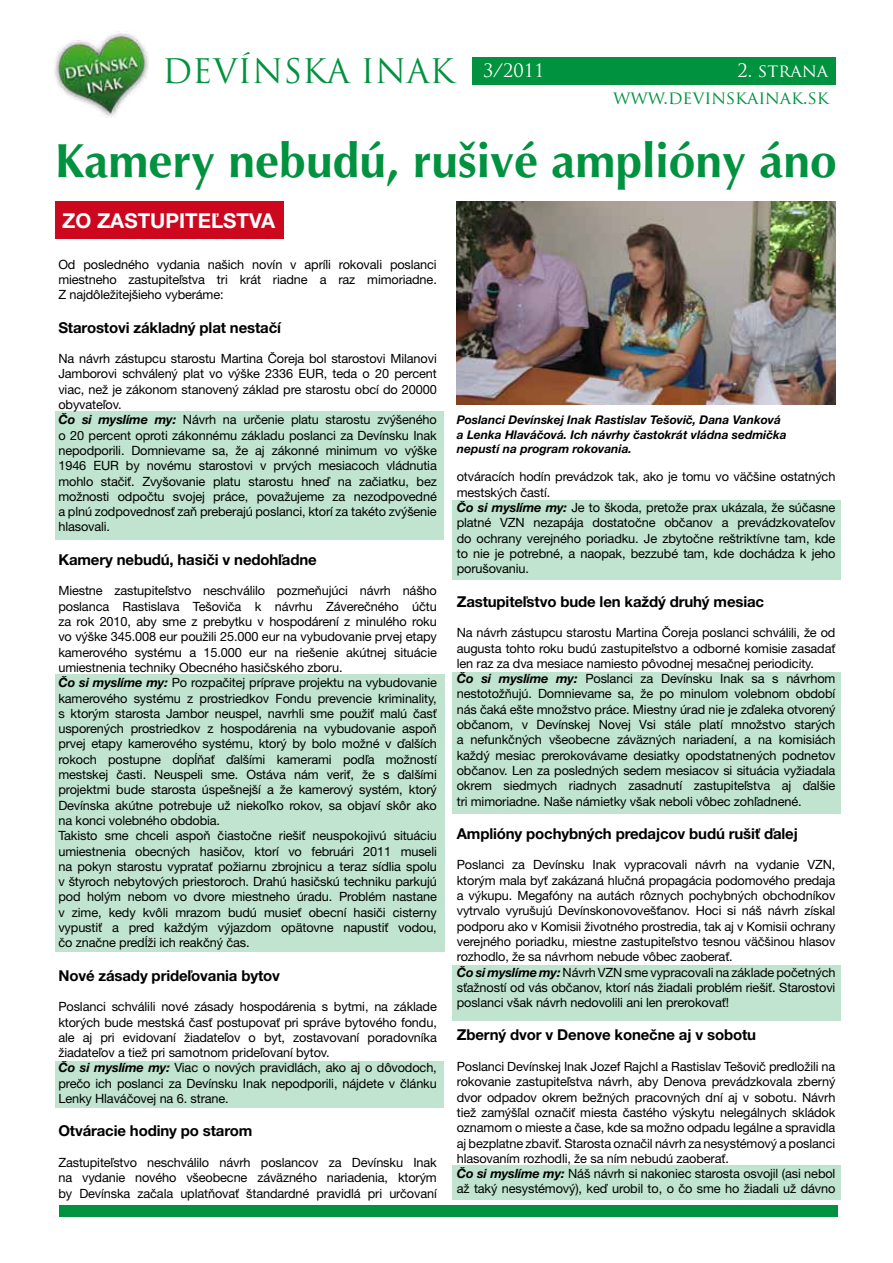
<style>
.page{position:relative;width:893px;height:1263px;background:#fff}
.page>*{position:absolute;margin:0;border:0;box-sizing:border-box;transform-origin:0 0}
.t1{font:700 48px "Optima CELT";color:#00923f}
.t2{font:33px "Trajan Pro";color:#00923f}
.t3{font:700 20.55px "Helvetica Neue CE";color:#fff}
.t4{font:18px "Trajan Pro";color:#00923f}
.t5{font:18px "Trajan Pro";color:#fff}
.t6{font:700 15px "Helvetica Neue CE";letter-spacing:-.01em;color:#000}
.t7{font:12.75px/15.3px "Helvetica Neue CE";letter-spacing:-.01em;color:#000}
.t8{font:italic 700 12px/14.4px "Helvetica Neue CE";color:#000}
.s1{font-weight:700;font-style:italic}
</style>
<div class="page">
<div style="left:59px;top:1206px;width:778px;height:11px;background:#00923f"></div>
<img style="left:54px;top:31px;width:95px;height:87px">
<div style="left:55px;top:674px;width:389px;height:278px;background:#c0e4cf"></div>
<div style="left:472px;top:57px;width:364px;height:28px;background:#00923f"></div>
<div style="left:55px;top:411px;width:388px;height:129px;background:#c0e4cf"></div>
<div style="left:55px;top:1061px;width:388px;height:47px;background:#c0e4cf"></div>
<div style="left:452px;top:500px;width:388px;height:79px;background:#c0e4cf"></div>
<div style="left:452px;top:672px;width:388px;height:142px;background:#c0e4cf"></div>
<div style="left:452px;top:965px;width:388px;height:55px;background:#c0e4cf"></div>
<div style="left:452px;top:1165px;width:388px;height:34px;background:#c0e4cf"></div>
<img style="left:457px;top:201px;width:378px;height:204px">
<div style="left:55px;top:201px;width:229px;height:38px;background:#cd071e"></div>
<h2 class="t2" style="left:162px;top:51px;width:294px">DEVÍNSKA INAK</h2>
<h3 class="t5" style="left:483px;top:59px;width:63px">3/2011</h3>
<h3 class="t5" style="left:737px;top:59px;width:92px">2. strana</h3>
<h3 class="t4" style="left:613px;top:86px;width:217px">www.devinskainak.sk</h3>
<h1 class="t1" style="left:55px;top:130px;width:783px">Kamery nebudú, rušivé amplióny áno</h1>
<h3 class="t3" style="left:62px;top:209px;width:214px">ZO ZASTUPITEĽSTVA</h3>
<p class="t7" style="left:58px;top:256px;width:380px;text-align:justify">Od posledného vydania našich novín v apríli rokovali poslanci miestneho zastupiteľstva tri krát riadne a raz mimoriadne.<br>Z najdôležitejšieho vyberáme:</p>
<p class="t6" style="left:58px;top:319px;width:224px">Starostovi základný plat nestačí</p>
<p class="t7" style="left:58px;top:351px;width:380px">Na návrh zástupcu starostu Martina Čoreja bol starostovi Milanovi Jamborovi schválený plat vo výške 2336 EUR, teda o 20 percent viac, než je zákonom stanovený základ pre starostu obcí do 20000 obyvateľov.<br><span class="s1">Čo si myslíme my:</span> Návrh na určenie platu starostu zvýšeného o 20 percent oproti zákonnému základu poslanci za Devínsku Inak nepodporili. Domnievame sa, že aj zákonné minimum vo výške 1946 EUR by novému starostovi v prvých mesiacoch vládnutia mohlo stačiť. Zvyšovanie platu starostu hneď na začiatku, bez možnosti odpočtu svojej práce, považujeme za nezodpovedné a plnú zodpovednosť zaň preberajú poslanci, ktorí za takéto zvýšenie hlasovali.</p>
<p class="t6" style="left:58px;top:551px;width:260px">Kamery nebudú, hasiči v nedohľadne</p>
<p class="t7" style="left:58px;top:583px;width:380px">Miestne zastupiteľstvo neschválilo pozmeňujúci návrh nášho poslanca Rastislava Tešoviča k návrhu Záverečného účtu za rok 2010, aby sme z prebytku v hospodárení z minulého roku vo výške 345.008 eur použili 25.000 eur na vybudovanie prvej etapy kamerového systému a 15.000 eur na riešenie akútnej situácie umiestnenia techniky Obecného hasičského zboru.<br><span class="s1">Čo si myslíme my:</span> Po rozpačitej príprave projektu na vybudovanie kamerového systému z prostriedkov Fondu prevencie kriminality, s ktorým starosta Jambor neuspel, navrhli sme použiť malú časť usporených prostriedkov z hospodárenia na vybudovanie aspoň prvej etapy kamerového systému, ktorý by bolo možné v ďalších rokoch postupne dopĺňať ďalšími kamerami podľa možností mestskej časti. Neuspeli sme. Ostáva nám veriť, že s ďalšími projektmi bude starosta úspešnejší a že kamerový systém, ktorý Devínska akútne potrebuje už niekoľko rokov, sa objaví skôr ako na konci volebného obdobia.<br>Takisto sme chceli aspoň čiastočne riešiť neuspokojivú situáciu umiestnenia obecných hasičov, ktorí vo februári 2011 museli na pokyn starostu vypratať požiarnu zbrojnicu a teraz sídlia spolu v štyroch nebytových priestoroch. Drahú hasičskú techniku parkujú pod holým nebom vo dvore miestneho úradu. Problém nastane v zime, kedy kvôli mrazom budú musieť obecní hasiči cisterny vypustiť a pred každým výjazdom opätovne napustiť vodou, čo značne predĺži ich reakčný čas.</p>
<p class="t6" style="left:58px;top:967px;width:223px">Nové zásady prideľovania bytov</p>
<p class="t7" style="left:58px;top:999px;width:380px">Poslanci schválili nové zásady hospodárenia s bytmi, na základe ktorých bude mestská časť postupovať pri správe bytového fondu, ale aj pri evidovaní žiadateľov o byt, zostavovaní poradovníka žiadateľov a tiež pri samotnom prideľovaní bytov.<br><span class="s1">Čo si myslíme my:</span> Viac o nových pravidlách, ako aj o dôvodoch, prečo ich poslanci za Devínsku Inak nepodporili, nájdete v článku Lenky Hlaváčovej na 6. strane.</p>
<p class="t6" style="left:58px;top:1122px;width:196px">Otváracie hodiny po starom</p>
<p class="t7" style="left:58px;top:1155px;width:380px;text-align:justify">Zastupiteľstvo neschválilo návrh poslancov za Devínsku Inak na vydanie nového všeobecne záväzného nariadenia, ktorým by Devínska začala uplatňovať štandardné pravidlá pri určovaní</p>
<p class="t8" style="left:457px;top:413px;width:331px">Poslanci Devínskej Inak Rastislav Tešovič, Dana Vanková a Lenka Hlaváčová. Ich návrhy častokrát vládna sedmička nepustí na program rokovania.</p>
<p class="t7" style="left:457px;top:469px;width:380px">otváracích hodín prevádzok tak, ako je tomu vo väčšine ostatných mestských častí.<br><span class="s1">Čo si myslíme my:</span> Je to škoda, pretože prax ukázala, že súčasne platné VZN nezapája dostatočne občanov a prevádzkovateľov do ochrany verejného poriadku. Je zbytočne reštriktívne tam, kde to nie je potrebné, a naopak, bezzubé tam, kde dochádza k jeho porušovaniu.</p>
<p class="t6" style="left:457px;top:593px;width:309px">Zastupiteľstvo bude len každý druhý mesiac</p>
<p class="t7" style="left:457px;top:625px;width:380px">Na návrh zástupcu starostu Martina Čoreja poslanci schválili, že od augusta tohto roku budú zastupiteľstvo a odborné komisie zasadať len raz za dva mesiace namiesto pôvodnej mesačnej periodicity.<br><span class="s1">Čo si myslíme my:</span> Poslanci za Devínsku Inak sa s návrhom nestotožňujú. Domnievame sa, že po minulom volebnom období nás čaká ešte množstvo práce. Miestny úrad nie je zďaleka otvorený občanom, v Devínskej Novej Vsi stále platí množstvo starých a nefunkčných všeobecne záväzných nariadení, a na komisiách každý mesiac prerokovávame desiatky opodstatnených podnetov občanov. Len za posledných sedem mesiacov si situácia vyžiadala okrem siedmych riadnych zasadnutí zastupiteľstva aj ďalšie tri mimoriadne. Naše námietky však neboli vôbec zohľadnené.</p>
<p class="t6" style="left:457px;top:825px;width:343px">Amplióny pochybných predajcov budú rušiť ďalej</p>
<p class="t7" style="left:457px;top:857px;width:380px">Poslanci za Devínsku Inak vypracovali návrh na vydanie VZN, ktorým mala byť zakázaná hlučná propagácia podomového predaja a výkupu. Megafóny na autách rôznych pochybných obchodníkov vytrvalo vyrušujú Devínskonovovešťanov. Hoci si náš návrh získal podporu ako v Komisii životného prostredia, tak aj v Komisii ochrany verejného poriadku, miestne zastupiteľstvo tesnou väčšinou hlasov rozhodlo, že sa návrhom nebude vôbec zaoberať.<br><span class="s1">Čo si myslíme my:</span> Návrh VZN sme vypracovali na základe početných sťažností od vás občanov, ktorí nás žiadali problém riešiť. Starostovi poslanci však návrh nedovolili ani len prerokovať!</p>
<p class="t6" style="left:457px;top:1027px;width:301px">Zberný dvor v Denove konečne aj v sobotu</p>
<p class="t7" style="left:457px;top:1059px;width:380px">Poslanci Devínskej Inak Jozef Rajchl a Rastislav Tešovič predložili na rokovanie zastupiteľstva návrh, aby Denova prevádzkovala zberný dvor odpadov okrem bežných pracovných dní aj v sobotu. Návrh tiež zamýšľal označiť miesta častého výskytu nelegálnych skládok oznamom o mieste a čase, kde sa možno odpadu legálne a spravidla aj bezplatne zbaviť. Starosta označil návrh za nesystémový a poslanci hlasovaním rozhodli, že sa ním nebudú zaoberať.<br><span class="s1">Čo si myslíme my:</span> Náš návrh si nakoniec starosta osvojil (asi nebol až taký nesystémový), keď urobil to, o čo sme ho žiadali už dávno</p>
</div>
